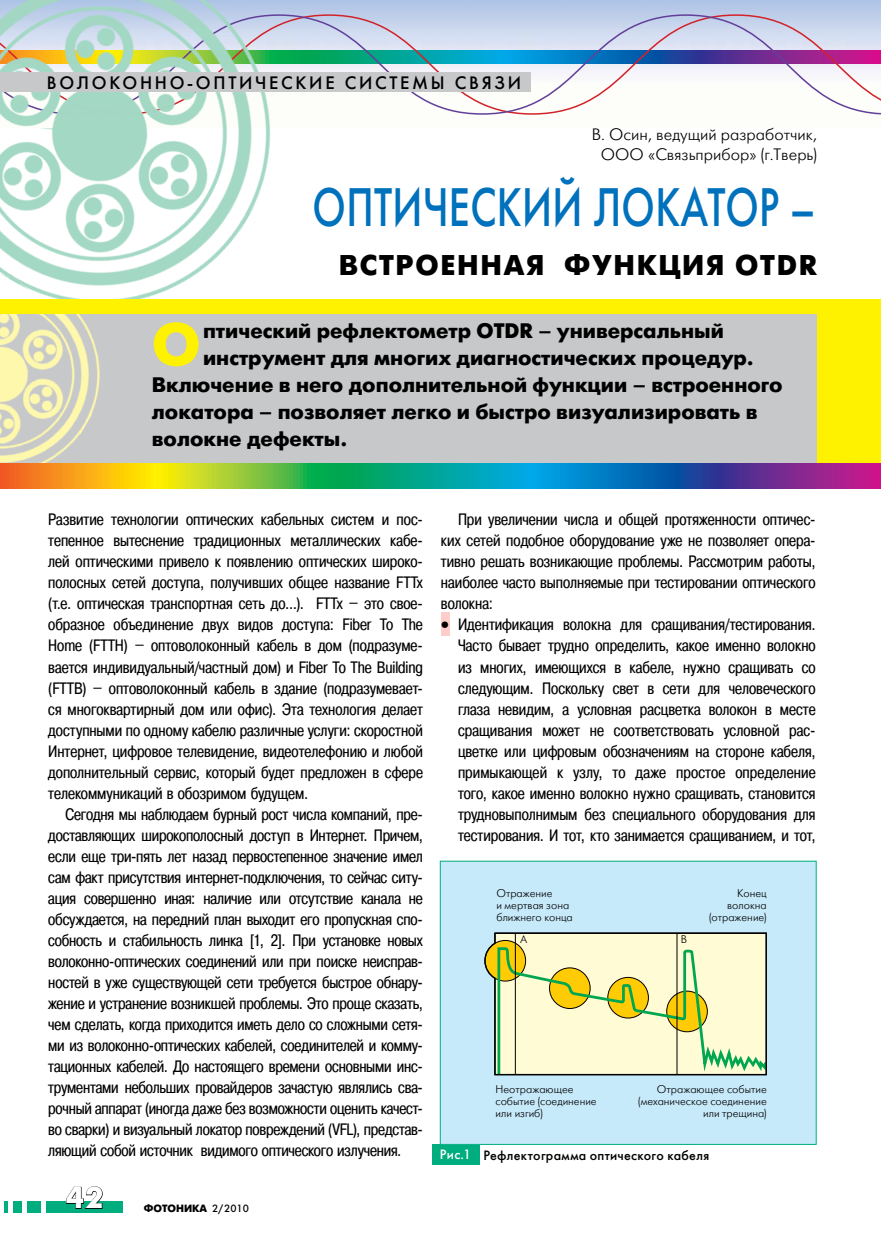
<style>
.page{position:relative;width:881px;height:1234px;background:#fff}
.page>*{position:absolute;margin:0;border:0;box-sizing:border-box;transform-origin:0 0}
.t1{font:700 59.55px "Futuris C";color:#fff200}
.t2{font:54px "Futuris C";color:#0071bc;scale:.75 1}
.t3{font:700 30px "Futuris C";color:#fff}
.t4{font:700 28.5px "Futuris C";letter-spacing:.06em;color:#000}
.t5{font:700 21px "Futuris C";color:#000}
.t6{font:18px "Futuris C";letter-spacing:.15em;color:#000}
.t7{font:18px "Symbol";color:#000}
.t8{font:16.5px/21px "Pragmatica Cond C";color:#000;text-align:justify}
.t9{font:16.5px/19.8px "Futuris Light C";color:#000;text-align:center}
.t10{font:13.5px "Futuris C";letter-spacing:.02em;color:#000}
.t11{font:13.5px "Futuris C";color:#fff}
.t12{font:11.1px/12px "Futuris C";color:#000}
.t13{font:700 10.5px "Futuris C";color:#000}
.s1{font-weight:400}
</style>
<div class="page">
<svg style="left:332px;top:14px;width:548px;height:101px"></svg>
<div style="left:441px;top:612px;width:8px;height:23px;background:#fcc"></div>
<div style="left:432px;top:1143px;width:47px;height:20px;background:#00ad7e"></div>
<div style="left:440px;top:861px;width:375px;height:283px;background:#c7eafb"></div>
<svg style="left:484px;top:932px;width:283px;height:144px;background:#e4e5b1"></svg>
<hr style="left:515px;top:933px;width:1px;height:141px;background:#000">
<hr style="left:676px;top:933px;width:1px;height:141px;background:#000">
<img style="left:0;top:0;width:332px;height:298px">
<div style="left:0;top:72px;width:531px;height:20px;background:#c6c8ca"></div>
<div style="left:0;top:298px;width:880px;height:164px;background:#fff200"></div>
<div style="left:0;top:314px;width:816px;height:152px;background:#c6c8ca"></div>
<img style="left:0;top:314px;width:100px;height:149px">
<svg style="left:0;top:463px;width:880px;height:25px;background:#618972"></svg>
<div style="left:47px;top:1201px;width:76px;height:11px;background:#00ad7e"></div>
<div style="left:27px;top:1201px;width:14px;height:11px;background:#00ad7e"></div>
<div style="left:13px;top:1201px;width:9px;height:11px;background:#00ad7e"></div>
<hr style="left:4px;top:1201px;width:4px;height:11px;background:#00ad7e">
<svg style="left:66px;top:1186px;width:37px;height:23px"></svg>
<p class="t6" style="left:47px;top:72px;width:475px">волоконно-оптические системы связи</p>
<p class="t9" style="left:591px;top:125px;width:227px">В. Осин, ведущий разработчик,<br>ООО «Связьприбор» (г.Тверь)</p>
<h2 class="t2" style="left:312px;top:175px;width:36px">ОПТИЧЕСКИ</h2>
<h2 class="t2" style="left:552px;top:175px;width:351px">Й ЛОКАТОР –</h2>
<h3 class="t4" style="left:338px;top:249px;width:479px">ВСТРОЕННАЯ ФУНКЦИЯ OTDR</h3>
<h1 class="t1" style="left:152px;top:311px;width:50px">О</h1>
<p class="t5" style="left:203px;top:319px;width:522px">птический рефлектометр OTDR – универсальный</p>
<p class="t5" style="left:203px;top:346px;width:552px">инструмент для многих диагностических процедур.</p>
<p class="t5" style="left:152px;top:373px;width:632px">Включение в него дополнительной функции – встроенного</p>
<p class="t5" style="left:152px;top:400px;width:607px">локатора – позволяет легко и быстро визуализировать в</p>
<p class="t5" style="left:152px;top:427px;width:197px">волокне дефекты.</p>
<p class="t8" style="left:48px;top:509px;width:376px">Развитие технологии оптических кабельных систем и пос&shy;тепенное вытеснение традиционных металлических кабе&shy;лей оптическими привело к появлению оптических широко&shy;полосных сетей доступа, получивших общее название FTTx (т.е. оптическая транспортная сеть до…). FTTx – это свое&shy;образное объединение двух видов доступа: Fiber To The Home (FTTH) – оптоволоконный кабель в дом (подразуме&shy;вается индивидуальный/частный дом) и Fiber To The Building (FTTB) – оптоволоконный кабель в здание (подразумевает&shy;ся многоквартирный дом или офис). Эта технология делает доступными по одному кабелю различные услуги: скоростной Интернет, цифровое телевидение, видеотелефонию и любой дополнительный сервис, который будет предложен в сфере телекоммуникаций в обозримом будущем.</p>
<p class="t8" style="left:48px;top:803px;width:376px;text-indent:17px">Сегодня мы наблюдаем бурный рост числа компаний, пре&shy;доставляющих широкополосный доступ в Интернет. Причем, если еще три-пять лет назад первостепенное значение имел сам факт присутствия интернет-подключения, то сейчас ситу&shy;ация совершенно иная: наличие или отсутствие канала не обсуждается, на передний план выходит его пропускная спо&shy;собность и стабильность линка [1, 2]. При установке новых волоконно-оптических соединений или при поиске неисправ&shy;ностей в уже существующей сети требуется быстрое обнару&shy;жение и устранение возникшей проблемы. Это проще сказать, чем сделать, когда приходится иметь дело со сложными сетя&shy;ми из волоконно-оптических кабелей, соединителей и комму&shy;тационных кабелей. До настоящего времени основными инс&shy;трументами небольших провайдеров зачастую являлись сва&shy;рочный аппарат (иногда даже без возможности оценить качест&shy;во сварки) и визуальный локатор повреждений (VFL), представ&shy;ляющий собой источник видимого оптического излучения.</p>
<h3 class="t3" style="left:66px;top:1180px;width:39px">42</h3>
<p class="t13" style="left:144px;top:1202px;width:107px">ФОТОНИКА <span class="s1">2/2010</span></p>
<p class="t8" style="left:441px;top:509px;width:376px;text-indent:17px">При увеличении числа и общей протяженности оптичес&shy;ких сетей подобное оборудование уже не позволяет опера&shy;тивно решать возникающие проблемы. Рассмотрим работы, наиболее часто выполняемые при тестировании оптического волокна:</p>
<p class="t8" style="left:458px;top:614px;width:359px">Идентификация волокна для сращивания/тестирования.<br>Часто бывает трудно определить‚ какое именно волокно из многих‚ имеющихся в кабеле‚ нужно сращивать со следующим. Поскольку свет в сети для человеческого глаза невидим‚ а условная расцветка волокон в месте сращивания может не соответствовать условной рас&shy;цветке или цифровым обозначениям на стороне кабеля‚ примыкающей к узлу‚ то даже простое определение того‚ какое именно волокно нужно сращивать‚ становится трудновыполнимым без специального оборудования для тестирования. И тот‚ кто занимается сращиванием‚ и тот‚</p>
<p class="t7" style="left:441px;top:612px;width:10px">•</p>
<p class="t12" style="left:496px;top:887px;width:78px">Отражение<br>и мертвая зона ближнего конца</p>
<p class="t12" style="left:520px;top:933px;width:9px">А</p>
<p class="t12" style="left:680px;top:933px;width:8px">В</p>
<p class="t12" style="left:708px;top:887px;width:59px;text-align:right">Конец волокна (отражение)</p>
<p class="t11" style="left:440px;top:1146px;width:33px">Рис.1</p>
<p class="t12" style="left:495px;top:1083px;width:102px">Неотражающее событие (соединение или изгиб)</p>
<p class="t12" style="left:638px;top:1083px;width:130px;text-align:right">Отражающее событие (механическое соединение или трещина)</p>
<p class="t10" style="left:483px;top:1146px;width:227px">Рефлектограмма оптического кабеля</p>
</div>
